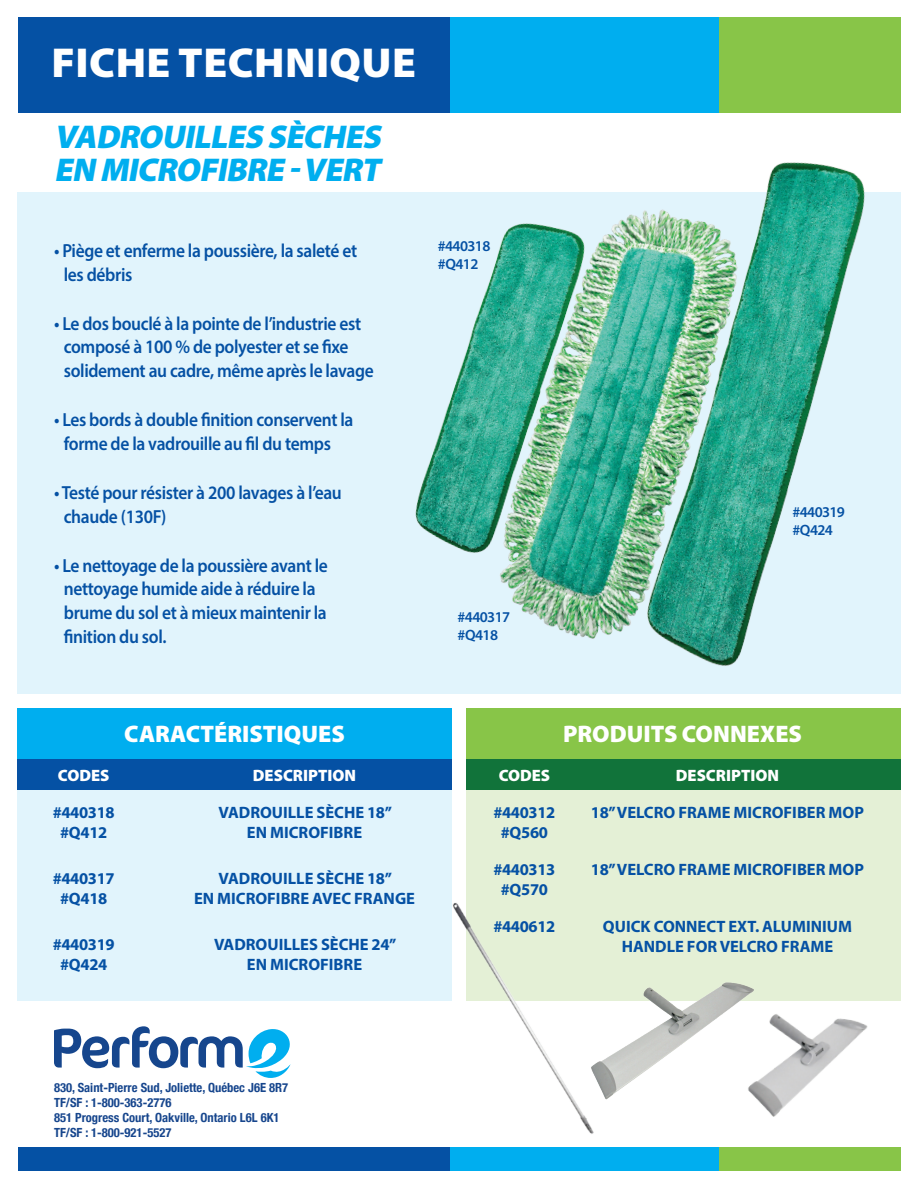
<style>
.page{position:relative;width:918px;height:1188px;background:#fff}
.page>*{position:absolute;margin:0;border:0;box-sizing:border-box;transform-origin:0 0}
.t1{font:900 42px "Myriad Pro";letter-spacing:.01em;color:#fff}
.t2{font:italic 900 33px/33px "Myriad Pro";color:#00aeef}
.t3{font:900 24px "Myriad Pro";color:#fff}
.t4{font:600 19.05px/23.7px "Myriad Pro";letter-spacing:-.02em;color:#0551a4;scale:.92 1}
.t5{font:700 16.5px/19.5px "Myriad Pro";color:#0551a4;text-align:center}
.t6{font:700 16.5px/19.5px "Myriad Pro";letter-spacing:-.02em;color:#0551a4;text-align:center}
.t7{font:900 16.5px "Myriad Pro";color:#fff}
.t8{font:600 15px/18px "Myriad Pro";letter-spacing:-.04em;color:#0551a4}
.t9{font:700 condensed 12.6px/15.1px "Helvetica Neue";color:#17468d}
</style>
<div class="page">
<div style="left:719px;top:17px;width:182px;height:95px;background:#88c548"></div>
<div style="left:450px;top:17px;width:269px;height:95px;background:#00aeef"></div>
<div style="left:18px;top:17px;width:432px;height:95px;background:#0551a4"></div>
<div style="left:719px;top:1148px;width:182px;height:23px;background:#88c548"></div>
<div style="left:450px;top:1148px;width:269px;height:23px;background:#00aeef"></div>
<div style="left:18px;top:1148px;width:432px;height:23px;background:#0551a4"></div>
<div style="left:17px;top:192px;width:884px;height:501px;background:#e1f4fc"></div>
<div style="left:17px;top:708px;width:435px;height:51px;background:#00aeef"></div>
<div style="left:466px;top:761px;width:435px;height:240px;background:#e4f0d6"></div>
<div style="left:17px;top:761px;width:435px;height:240px;background:#e1f4fc"></div>
<div style="left:466px;top:708px;width:435px;height:51px;background:#88c548"></div>
<div style="left:466px;top:759px;width:435px;height:31px;background:#11733a"></div>
<div style="left:17px;top:759px;width:435px;height:31px;background:#0551a4"></div>
<svg style="left:54px;top:1026px;width:237px;height:52px"></svg>
<img style="left:715px;top:162px;width:150px;height:504px">
<img style="left:415px;top:339px;width:55px;height:214px">
<img style="left:470px;top:177px;width:297px;height:487px">
<img style="left:453px;top:903px;width:141px;height:231px">
<img style="left:585px;top:975px;width:169px;height:130px">
<img style="left:738px;top:1001px;width:130px;height:116px">
<h1 class="t1" style="left:52px;top:35px;width:366px">FICHE TECHNIQUE</h1>
<h2 class="t2" style="left:54px;top:119px;width:335px">VADROUILLES SÈCHES<br>EN MICROFIBRE -VERT</h2>
<p class="t4" style="left:64px;top:238px;width:321px;text-indent:-10px">• Piège et enferme la poussière, la saleté et les débris</p>
<p class="t4" style="left:64px;top:311px;width:338px;text-indent:-10px">• Le dos bouclé à la pointe de l’industrie est composé à 100 % de polyester et se fixe solidement au cadre, même après le lavage</p>
<p class="t4" style="left:64px;top:407px;width:316px;text-indent:-10px">• Les bords à double finition conservent la forme de la vadrouille au fil du temps</p>
<p class="t4" style="left:64px;top:480px;width:304px;text-indent:-10px">• Testé pour résister à 200 lavages à l’eau chaude (130F)</p>
<p class="t4" style="left:64px;top:553px;width:289px;text-indent:-10px">• Le nettoyage de la poussière avant le nettoyage humide aide à réduire la brume du sol et à mieux maintenir la finition du sol.</p>
<p class="t8" style="left:438px;top:237px;width:54px">#440318 #Q412</p>
<p class="t8" style="left:458px;top:608px;width:54px">#440317 #Q418</p>
<p class="t8" style="left:792px;top:502px;width:54px">#440319 #Q424</p>
<p class="t7" style="left:58px;top:764px;width:53px">CODES</p>
<p class="t6" style="left:53px;top:802px;width:64px">#440318 #Q412</p>
<p class="t6" style="left:53px;top:868px;width:64px">#440317 #Q418</p>
<p class="t6" style="left:53px;top:934px;width:64px">#440319 #Q424</p>
<p class="t3" style="left:124px;top:718px;width:222px">CARACTÉRISTIQUES</p>
<p class="t3" style="left:563px;top:718px;width:240px">PRODUITS CONNEXES</p>
<p class="t7" style="left:253px;top:764px;width:105px">DESCRIPTION</p>
<p class="t5" style="left:218px;top:802px;width:175px">VADROUILLE SÈCHE 18’’<br>EN MICROFIBRE</p>
<p class="t5" style="left:194px;top:868px;width:223px">VADROUILLE SÈCHE 18’’<br>EN MICROFIBRE AVEC FRANGE</p>
<p class="t5" style="left:214px;top:934px;width:184px">VADROUILLES SÈCHE 24’’<br>EN MICROFIBRE</p>
<p class="t7" style="left:499px;top:764px;width:53px">CODES</p>
<p class="t6" style="left:493px;top:802px;width:64px">#440312 #Q560</p>
<p class="t6" style="left:493px;top:859px;width:64px">#440313 #Q570</p>
<p class="t5" style="left:493px;top:916px;width:64px">#440612</p>
<p class="t7" style="left:676px;top:764px;width:105px">DESCRIPTION</p>
<p class="t5" style="left:591px;top:802px;width:275px">18’’ VELCRO FRAME MICROFIBER MOP</p>
<p class="t5" style="left:591px;top:859px;width:275px">18’’ VELCRO FRAME MICROFIBER MOP</p>
<p class="t5" style="left:603px;top:916px;width:251px">QUICK CONNECT EXT. ALUMINIUM<br>HANDLE FOR VELCRO FRAME</p>
<p class="t9" style="left:54px;top:1079px;width:236px">830, Saint-Pierre Sud, Joliette, Québec J6E 8R7<br>TF/SF : 1-800-363-2776<br>851 Progress Court, Oakville, Ontario L6L 6K1<br>TF/SF : 1-800-921-5527</p>
</div>
